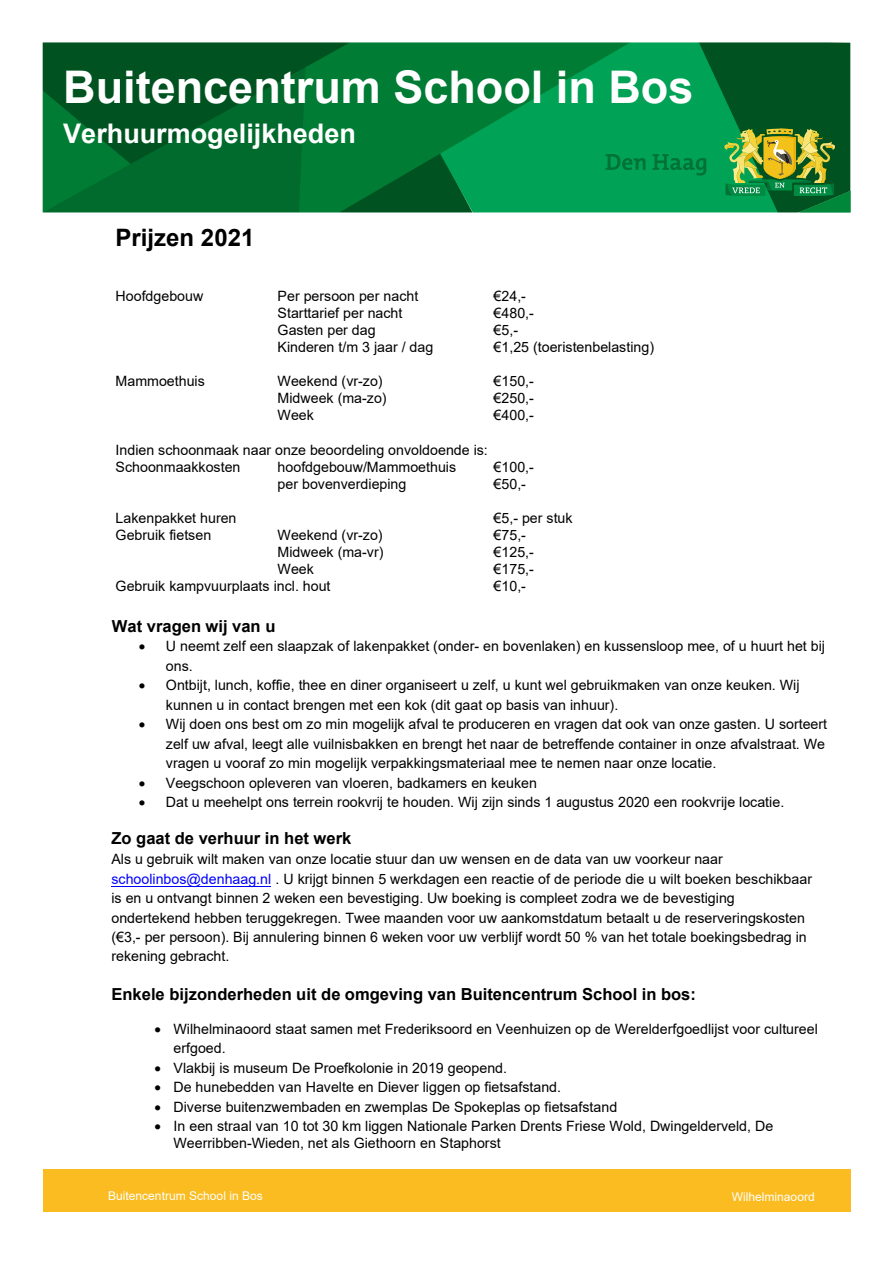
<style>
.page{position:relative;width:893px;height:1263px;background:#fff}
.page>*{position:absolute;margin:0;border:0;box-sizing:border-box;transform-origin:0 0}
.t1{font:700 45px "Arial";color:#fff}
.t2{font:700 27px "Arial";color:#fff}
.t3{font:700 24px "Arial";color:#000}
.t4{font:700 16.5px "Arial";color:#000}
.t5{font:14.25px/17.1px "Arial";color:#000}
.t6{font:12px "Arial";color:#fff}
.s1{color:#00f}
</style>
<div class="page">
<div style="left:43px;top:1169px;width:807px;height:43px;background:#fabc20"></div>
<svg style="left:42px;top:42px;width:564px;height:171px;background:#057737"></svg>
<svg style="left:606px;top:42px;width:245px;height:171px;background:#148841"></svg>
<hr style="left:112px;top:886px;width:159px;height:1px;background:#00f">
<h1 class="t1" style="left:63px;top:56px;width:632px">Buitencentrum School in Bos</h1>
<h2 class="t2" style="left:63px;top:115px;width:294px">Verhuurmogelijkheden</h2>
<h3 class="t3" style="left:116px;top:220px;width:140px">Prijzen 2021</h3>
<p class="t5" style="left:116px;top:287px;width:89px">Hoofdgebouw</p>
<p class="t5" style="left:494px;top:287px;width:162px">€24,-<br>€480,-<br>€5,-<br>€1,25 (toeristenbelasting)</p>
<p class="t5" style="left:494px;top:373px;width:42px;text-align:justify">€150,- €250,- €400,-</p>
<p class="t5" style="left:494px;top:458px;width:42px">€100,- €50,-</p>
<p class="t5" style="left:494px;top:509px;width:81px">€5,- per stuk €75,-<br>€125,- €175,-<br>€10,-</p>
<p class="t5" style="left:278px;top:287px;width:157px">Per persoon per nacht<br>Starttarief per nacht<br>Gasten per dag<br>Kinderen t/m 3 jaar / dag</p>
<p class="t5" style="left:116px;top:373px;width:91px">Mammoethuis</p>
<p class="t5" style="left:278px;top:373px;width:111px">Weekend (vr-zo)<br>Midweek (ma-zo)<br>Week</p>
<p class="t5" style="left:116px;top:441px;width:374px">Indien schoonmaak naar onze beoordeling onvoldoende is:<br>Schoonmaakkosten</p>
<p class="t5" style="left:278px;top:458px;width:180px">hoofdgebouw/Mammoethuis per bovenverdieping</p>
<p class="t5" style="left:116px;top:509px;width:122px">Lakenpakket huren<br>Gebruik fietsen</p>
<p class="t5" style="left:278px;top:526px;width:107px">Weekend (vr-zo)</p>
<p class="t5" style="left:278px;top:543px;width:107px">Midweek (ma-vr)</p>
<p class="t5" style="left:278px;top:560px;width:38px">Week</p>
<p class="t5" style="left:116px;top:577px;width:216px">Gebruik kampvuurplaats incl. hout</p>
<p class="t4" style="left:112px;top:614px;width:165px">Wat vragen wij van u</p>
<p class="t5" style="left:166px;top:636px;width:661px;line-height:19.5px;text-indent:-27px">• U neemt zelf een slaapzak of lakenpakket (onder- en bovenlaken) en kussensloop mee, of u huurt het bij ons.</p>
<p class="t5" style="left:166px;top:675px;width:635px;line-height:19.5px;text-indent:-27px">• Ontbijt, lunch, koffie, thee en diner organiseert u zelf, u kunt wel gebruikmaken van onze keuken. Wij kunnen u in contact brengen met een kok (dit gaat op basis van inhuur).</p>
<p class="t5" style="left:166px;top:714px;width:663px;line-height:19.5px;text-indent:-27px">• Wij doen ons best om zo min mogelijk afval te produceren en vragen dat ook van onze gasten. U sorteert zelf uw afval, leegt alle vuilnisbakken en brengt het naar de betreffende container in onze afvalstraat. We vragen u vooraf zo min mogelijk verpakkingsmateriaal mee te nemen naar onze locatie.</p>
<p class="t5" style="left:139px;top:774px;width:400px">• Veegschoon opleveren van vloeren, badkamers en keuken</p>
<p class="t5" style="left:139px;top:794px;width:647px">• Dat u meehelpt ons terrein rookvrij te houden. Wij zijn sinds 1 augustus 2020 een rookvrije locatie.</p>
<p class="t4" style="left:111px;top:826px;width:241px">Zo gaat de verhuur in het werk</p>
<p class="t5" style="left:111px;top:849px;width:702px;line-height:19.4px">Als u gebruik wilt maken van onze locatie stuur dan uw wensen en de data van uw voorkeur naar <span class="s1">schoolinbos@denhaag.nl</span> . U krijgt binnen 5 werkdagen een reactie of de periode die u wilt boeken beschikbaar is en u ontvangt binnen 2 weken een bevestiging. Uw boeking is compleet zodra we de bevestiging ondertekend hebben teruggekregen. Twee maanden voor uw aankomstdatum betaalt u de reserveringskosten (€3,- per persoon). Bij annulering binnen 6 weken voor uw verblijf wordt 50 % van het totale boekingsbedrag in rekening gebracht.</p>
<p class="t4" style="left:111px;top:982px;width:586px">Enkele bijzonderheden uit de omgeving van Buitencentrum School in bos:</p>
<p class="t5" style="left:174px;top:1019px;width:646px;line-height:19.5px;text-indent:-19px">• Wilhelminaoord staat samen met Frederiksoord en Veenhuizen op de Werelderfgoedlijst voor cultureel erfgoed.</p>
<p class="t5" style="left:155px;top:1059px;width:354px">• Vlakbij is museum De Proefkolonie in 2019 geopend.</p>
<p class="t5" style="left:155px;top:1078px;width:408px">• De hunebedden van Havelte en Diever liggen op fietsafstand.</p>
<p class="t5" style="left:155px;top:1098px;width:464px">• Diverse buitenzwembaden en zwemplas De Spokeplas op fietsafstand</p>
<p class="t5" style="left:174px;top:1117px;width:601px;text-indent:-19px">• In een straal van 10 tot 30 km liggen Nationale Parken Drents Friese Wold, Dwingelderveld, De<br>Weerribben-Wieden, net als Giethoorn en Staphorst</p>
<p class="t6" style="left:108px;top:1187px;width:156px">Buitencentrum School in Bos</p>
<p class="t6" style="left:732px;top:1189px;width:85px">Wilhelminaoord</p>
</div>
